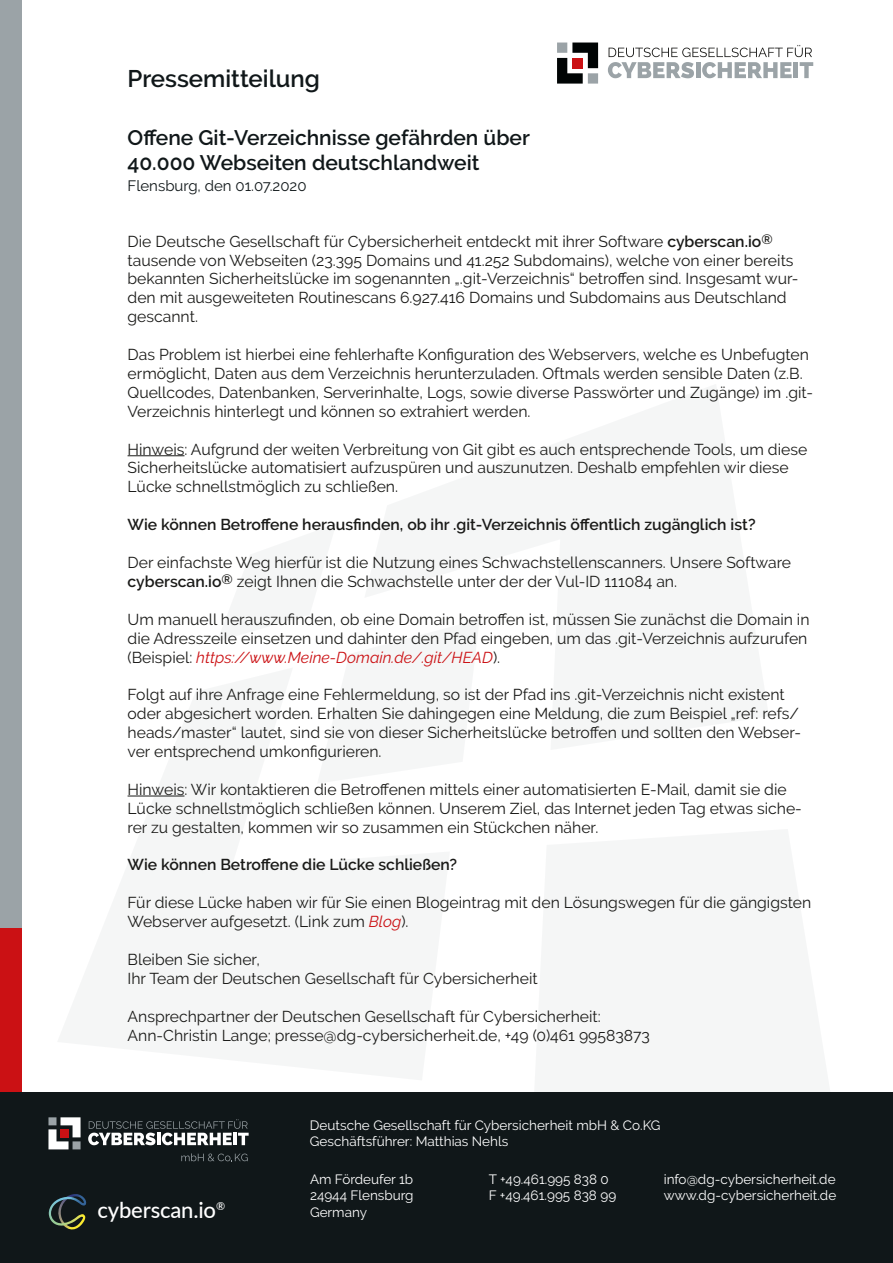
<style>
.page{position:relative;width:893px;height:1263px;background:#fff}
.page>*{position:absolute;margin:0;border:0;box-sizing:border-box;transform-origin:0 0}
.t1{font:600 24px "Raleway";color:#101719}
.t2{font:500 22.05px "Lato";letter-spacing:-.01em;color:#fff}
.t3{font:600 21px/25.2px "Raleway";color:#101719}
.t4{font:15.75px/18.9px "Raleway";color:#1a1a18}
.t5{font:600 15.75px "Raleway";color:#1a1a18}
.t6{font:15px "Raleway";color:#101719}
.t7{font:13.5px/16.2px "Raleway";color:#fff}
.t8{font:500 10.95px "Lato";color:#fff}
.s1{font-weight:600}
.s2{font-style:italic;color:#cb1114}
</style>
<div class="page">
<div style="left:0;top:927px;width:21px;height:165px;background:#cb1114"></div>
<svg style="left:557px;top:43px;width:41px;height:41px"></svg>
<svg style="left:608px;top:45px;width:205px;height:33px"></svg>
<div style="left:0;top:0;width:21px;height:927px;background:#9ba3a7"></div>
<div style="left:0;top:1092px;width:893px;height:171px;background:#101719"></div>
<svg style="left:48px;top:1194px;width:39px;height:36px"></svg>
<svg style="left:48px;top:1117px;width:33px;height:32px"></svg>
<svg style="left:88px;top:1119px;width:161px;height:26px"></svg>
<svg style="left:181px;top:1153px;width:67px;height:8px"></svg>
<hr style="left:128px;top:455px;width:56px;height:1px;background:#1a1a18">
<hr style="left:128px;top:796px;width:56px;height:1px;background:#1a1a18">
<h1 class="t1" style="left:128px;top:65px;width:194px">Pressemitteilung</h1>
<h3 class="t3" style="left:128px;top:125px;width:404px">Offene Git-Verzeichnisse gefährden über<br>40.000 Webseiten deutschlandweit</h3>
<p class="t6" style="left:128px;top:177px;width:181px">Flensburg, den 01.07.2020</p>
<p class="t4" style="left:128px;top:232px;width:672px">Die Deutsche Gesellschaft für Cybersicherheit entdeckt mit ihrer Software <span class="s1">cyberscan.io</span><sup>® </sup>tausende von Webseiten (23.395 Domains und 41.252 Subdomains), welche von einer bereits bekannten Sicherheitslücke im sogenannten „.git-Verzeichnis“ betroffen sind. Insgesamt wur&shy;den mit ausgeweiteten Routinescans 6.927.416 Domains und Subdomains aus Deutschland gescannt.</p>
<p class="t4" style="left:128px;top:345px;width:687px">Das Problem ist hierbei eine fehlerhafte Konfiguration des Webservers, welche es Unbefugten ermöglicht, Daten aus dem Verzeichnis herunterzuladen. Oftmals werden sensible Daten (z.B.<br>Quellcodes, Datenbanken, Serverinhalte, Logs, sowie diverse Passwörter und Zugänge) im .git-Verzeichnis hinterlegt und können so extrahiert werden.</p>
<p class="t4" style="left:128px;top:439px;width:681px">Hinweis: Aufgrund der weiten Verbreitung von Git gibt es auch entsprechende Tools, um diese<br>Sicherheitslücke automatisiert aufzuspüren und auszunutzen. Deshalb empfehlen wir diese<br>Lücke schnellstmöglich zu schließen.</p>
<p class="t5" style="left:128px;top:516px;width:629px">Wie können Betroffene herausfinden, ob ihr .git-Verzeichnis öffentlich zugänglich ist?</p>
<p class="t4" style="left:128px;top:553px;width:665px">Der einfachste Weg hierfür ist die Nutzung eines Schwachstellenscanners. Unsere Software <span class="s1">cyberscan.io</span><sup>®</sup> zeigt Ihnen die Schwachstelle unter der der Vul-ID 111084 an.</p>
<p class="t4" style="left:128px;top:610px;width:683px">Um manuell herauszufinden, ob eine Domain betroffen ist, müssen Sie zunächst die Domain in die Adresszeile einsetzen und dahinter den Pfad eingeben, um das .git-Verzeichnis aufzurufen (Beispiel: <span class="s2">https://www.Meine-Domain.de/.git/HEAD</span>).</p>
<p class="t4" style="left:128px;top:685px;width:675px">Folgt auf ihre Anfrage eine Fehlermeldung, so ist der Pfad ins .git-Verzeichnis nicht existent oder abgesichert worden. Erhalten Sie dahingegen eine Meldung, die zum Beispiel „ref: refs/ heads/master“ lautet, sind sie von dieser Sicherheitslücke betroffen und sollten den Webser&shy;ver entsprechend umkonfigurieren.</p>
<p class="t4" style="left:128px;top:780px;width:676px">Hinweis: Wir kontaktieren die Betroffenen mittels einer automatisierten E-Mail, damit sie die<br>Lücke schnellstmöglich schließen können. Unserem Ziel, das Internet jeden Tag etwas siche&shy;rer zu gestalten, kommen wir so zusammen ein Stückchen näher.</p>
<p class="t5" style="left:128px;top:856px;width:331px">Wie können Betroffene die Lücke schließen?</p>
<p class="t4" style="left:128px;top:893px;width:685px">Für diese Lücke haben wir für Sie einen Blogeintrag mit den Lösungswegen für die gängigsten<br>Webserver aufgesetzt. (Link zum <span class="s2">Blog</span>).</p>
<p class="t4" style="left:128px;top:950px;width:412px">Bleiben Sie sicher,<br>Ihr Team der Deutschen Gesellschaft für Cybersicherheit</p>
<p class="t4" style="left:128px;top:1006px;width:524px">Ansprechpartner der Deutschen Gesellschaft für Cybersicherheit:<br>Ann-Christin Lange; presse@dg-cybersicherheit.de, +49 (0)461 99583873</p>
<p class="t7" style="left:310px;top:1117px;width:352px">Deutsche Gesellschaft für Cybersicherheit mbH &amp; Co.KG<br>Geschäftsführer: Matthias Nehls</p>
<p class="t7" style="left:310px;top:1171px;width:105px">Am Fördeufer 1b<br>24944 Flensburg</p>
<h2 class="t2" style="left:97px;top:1194px;width:120px">cyberscan.io</h2>
<p class="t7" style="left:310px;top:1204px;width:59px">Germany</p>
<p class="t8" style="left:216px;top:1198px;width:11px">®</p>
<p class="t7" style="left:489px;top:1171px;width:129px">T +49.461.995 838 0<br>F +49.461.995 838 99</p>
<p class="t7" style="left:664px;top:1171px;width:174px">info@dg-cybersicherheit.de www.dg-cybersicherheit.de</p>
</div>
